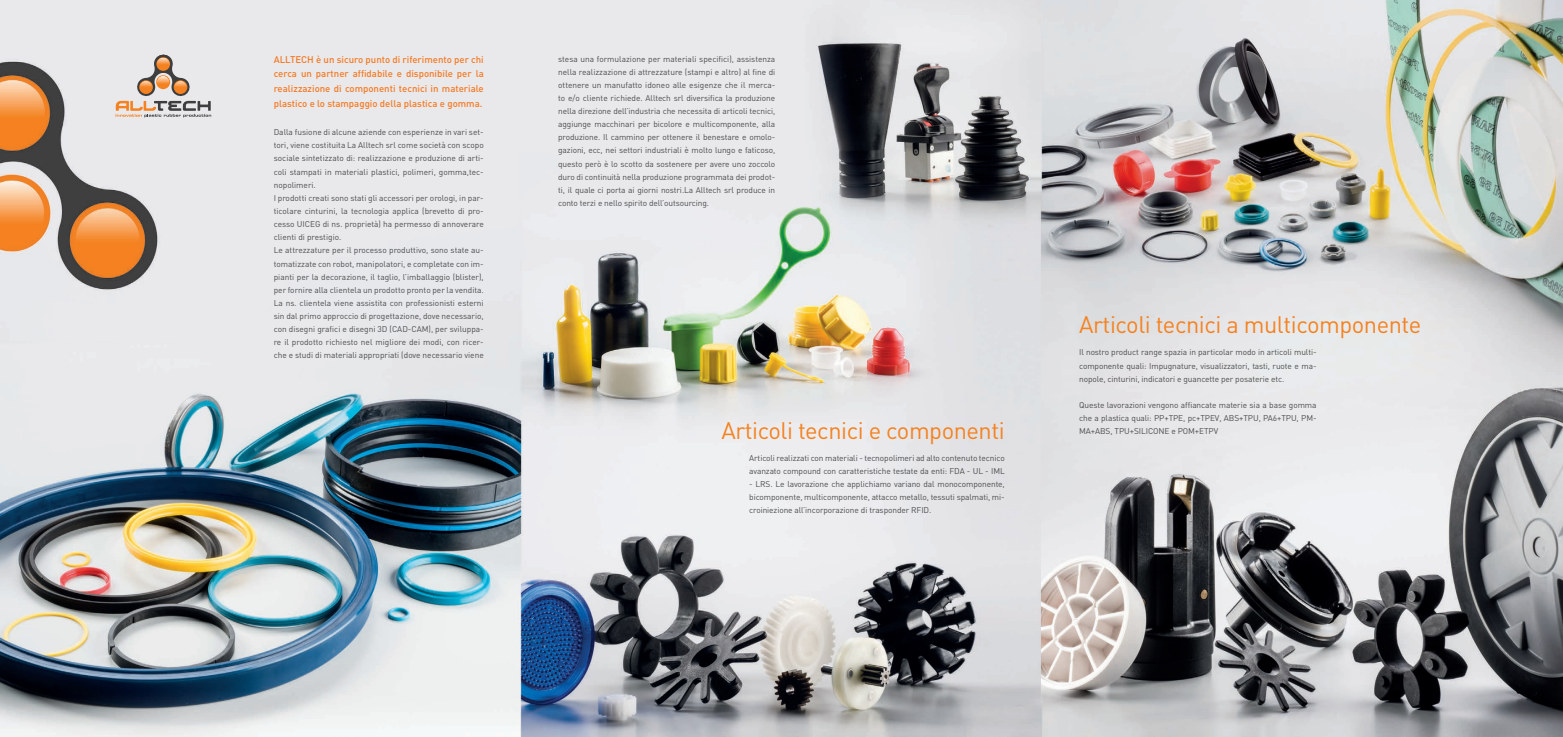
<style>
.page{position:relative;width:1563px;height:737px;background:#fff}
.page>*{position:absolute;margin:0;border:0;box-sizing:border-box;transform-origin:0 0}
.t1{font:23.62px "DINOT";letter-spacing:-.02em;color:#f58220}
.t2{font:500 9.62px/14.9px "DINOT";color:#f47921;text-align:justify}
.t3{font:8.31px/13.1px "DINOT";letter-spacing:-.01em;color:#4b4c4d;text-align:justify}
</style>
<div class="page">
<img style="left:0;top:0;width:1563px;height:737px">
<svg style="left:115px;top:53px;width:96px;height:64px;background:#d3c5bc"></svg>
<p class="t2" style="left:274px;top:51px;width:212px">ALLTECH è un sicuro punto di riferimento per chi cerca un partner affidabile e disponibile per la realizzazione di componenti tecnici in materiale plastico e lo stampaggio della plastica e gomma.</p>
<p class="t3" style="left:274px;top:125px;width:212px">Dalla fusione di alcune aziende con esperienze in vari set&shy;tori, viene costituita La Alltech srl come società con scopo sociale sintetizzato di: realizzazione e produzione di arti&shy;coli stampati in materiali plastici, polimeri, gomma,tec&shy;nopolimeri.</p>
<p class="t3" style="left:274px;top:191px;width:212px">I prodotti creati sono stati gli accessori per orologi, in par&shy;ticolare cinturini, la tecnologia applica (brevetto di pro&shy;cesso UICEG di ns. proprietà) ha permesso di annoverare clienti di prestigio.</p>
<p class="t3" style="left:274px;top:243px;width:212px">Le attrezzature per il processo produttivo, sono state au&shy;tomatizzate con robot, manipolatori, e completate con im&shy;pianti per la decorazione, il taglio, l’imballaggio (blister), per fornire alla clientela un prodotto pronto per la vendita.</p>
<p class="t3" style="left:274px;top:296px;width:212px">La ns. clientela viene assistita con professionisti esterni sin dal primo approccio di progettazione, dove necessario, con disegni grafici e disegni 3D (CAD-CAM), per sviluppa&shy;re il prodotto richiesto nel migliore dei modi, con ricer&shy;che e studi di materiali appropriati (dove necessario viene</p>
<p class="t3" style="left:558px;top:52px;width:219px">stesa una formulazione per materiali specifici), assistenza nella realizzazione di attrezzature (stampi e altro) al fine di ottenere un manufatto idoneo alle esigenze che il merca&shy;to e/o cliente richiede. Alltech srl diversifica la produzione nella direzione dell’industria che necessita di articoli tecnici, aggiunge macchinari per bicolore e multicomponente, alla produzione. Il cammino per ottenere il benestare e omolo&shy;gazioni, ecc, nei settori industriali è molto lungo e faticoso, questo però è lo scotto da sostenere per avere uno zoccolo duro di continuità nella produzione programmata dei prodot&shy;ti, il quale ci porta ai giorni nostri.La Alltech srl produce in conto terzi e nello spirito dell’outsourcing.</p>
<p class="t1" style="left:721px;top:415px;width:285px">Articoli tecnici e componenti</p>
<p class="t3" style="left:749px;top:451px;width:257px">Articoli realizzati con materiali - tecnopolimeri ad alto contenuto tecnico avanzato compound con caratteristiche testate da enti: FDA - UL - IML</p>
<p class="t3" style="left:749px;top:477px;width:257px">- LRS. Le lavorazione che applichiamo variano dal monocomponente, bicomponente, multicomponente, attacco metallo, tessuti spalmati, mi&shy;croiniezione all’incorporazione di trasponder RFID.</p>
<p class="t1" style="left:1079px;top:308px;width:344px">Articoli tecnici a multicomponente</p>
<p class="t3" style="left:1079px;top:345px;width:239px">Il nostro product range spazia in particolar modo in articoli multi&shy;componente quali: Impugnature, visualizzatori, tasti, ruote e ma&shy;nopole, cinturini, indicatori e guancette per posaterie etc.</p>
<p class="t3" style="left:1079px;top:398px;width:239px">Queste lavorazioni vengono affiancate materie sia a base gomma che a plastica quali: PP+TPE, pc+TPEV, ABS+TPU, PA6+TPU, PM-MA+ABS, TPU+SILICONE e POM+ETPV</p>
</div>
